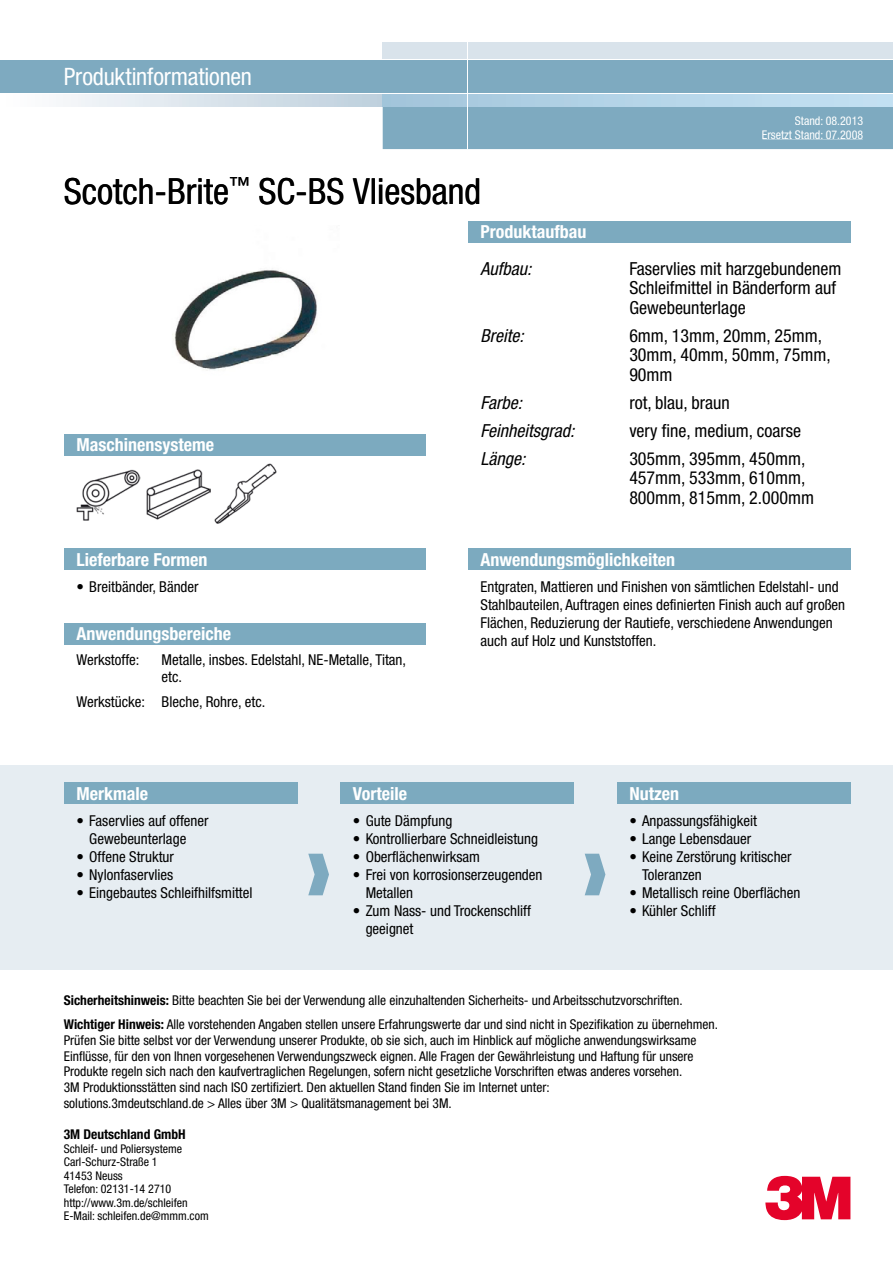
<style>
.page{position:relative;width:893px;height:1263px;background:#fff}
.page>*{position:absolute;margin:0;border:0;box-sizing:border-box;transform-origin:0 0}
.t1{font:condensed 36px "Helvetica Neue LT Pro";color:#000}
.t2{font:condensed 24px "Helvetica Neue LT Pro";letter-spacing:-.005em;color:#fff}
.t3{font:condensed 18px/19.5px "Helvetica Neue LT Pro";color:#000}
.t4{font:700 condensed 18px "Helvetica Neue LT Pro";color:#fff}
.t5{font:italic condensed 18px "Helvetica Neue LT Pro";color:#000}
.t6{font:condensed 15px/18px "Helvetica Neue LT Pro";color:#000}
.t7{font:condensed 13.5px/15.8px "Helvetica Neue LT Pro";color:#000}
.t8{font:700 condensed 13.5px "Helvetica Neue LT Pro";color:#000}
.t9{font:condensed 12px/13.5px "Helvetica Neue LT Pro";color:#000}
.t10{font:condensed 12px/14.4px "Helvetica Neue LT Pro";color:#fff;text-align:right}
.s1{font-weight:700}
</style>
<div class="page">
<div style="left:0;top:60px;width:893px;height:34px;background:#7eaac0"></div>
<div style="left:383px;top:43px;width:510px;height:17px;background:#d9e3eb"></div>
<svg style="left:63px;top:94px;width:320px;height:12px"></svg>
<div style="left:383px;top:106px;width:510px;height:43px;background:#7eaac0"></div>
<svg style="left:383px;top:94px;width:510px;height:12px"></svg>
<div style="left:795px;top:116px;width:68px;height:9px;background:#7eaac0"></div>
<div style="left:762px;top:130px;width:101px;height:9px;background:#7eaac0"></div>
<hr style="left:0;top:93px;width:893px;height:1px;background:#fff">
<hr style="left:468px;top:43px;width:1px;height:106px;background:#fff">
<hr style="left:0;top:59px;width:893px;height:1px;background:#fff">
<svg style="left:765px;top:1176px;width:85px;height:44px"></svg>
<div style="left:0;top:765px;width:893px;height:204px;background:#e6edf2"></div>
<svg style="left:308px;top:854px;width:21px;height:41px"></svg>
<svg style="left:585px;top:854px;width:20px;height:41px"></svg>
<img style="left:172px;top:270px;width:145px;height:101px">
<div style="left:468px;top:221px;width:382px;height:21px;background:#7caabf"></div>
<div style="left:64px;top:434px;width:361px;height:21px;background:#7caabf"></div>
<img style="left:77px;top:469px;width:63px;height:52px">
<img style="left:147px;top:469px;width:64px;height:51px">
<img style="left:214px;top:463px;width:63px;height:61px">
<div style="left:64px;top:549px;width:361px;height:21px;background:#7caabf"></div>
<div style="left:468px;top:549px;width:382px;height:21px;background:#7caabf"></div>
<div style="left:64px;top:783px;width:234px;height:21px;background:#7caabf"></div>
<div style="left:340px;top:783px;width:234px;height:21px;background:#7caabf"></div>
<div style="left:617px;top:783px;width:233px;height:21px;background:#7caabf"></div>
<div style="left:64px;top:623px;width:361px;height:21px;background:#7caabf"></div>
<h2 class="t2" style="left:64px;top:62px;width:190px">Produktinformationen</h2>
<h1 class="t1" style="left:64px;top:170px;width:419px">Scotch-Brite<sup>™</sup> SC-BS Vliesband</h1>
<p class="t10" style="left:762px;top:113px;width:103px">Stand: 08.2013<br>Ersetzt Stand: 07.2008</p>
<h3 class="t4" style="left:77px;top:434px;width:139px">Maschinensysteme</h3>
<h3 class="t4" style="left:77px;top:548px;width:132px">Lieferbare Formen</h3>
<p class="t6" style="left:77px;top:578px;width:124px">• Breitbänder, Bänder</p>
<h3 class="t4" style="left:77px;top:623px;width:156px">Anwendungsbereiche</h3>
<p class="t6" style="left:77px;top:651px;width:64px">Werkstoffe:</p>
<p class="t6" style="left:162px;top:651px;width:246px;line-height:16.5px">Metalle, insbes. Edelstahl, NE-Metalle, Titan, etc.</p>
<p class="t6" style="left:77px;top:692px;width:190px">Werkstücke: Bleche, Rohre, etc.</p>
<h3 class="t4" style="left:480px;top:221px;width:107px">Produktaufbau</h3>
<h3 class="t5" style="left:480px;top:258px;width:52px">Aufbau:</h3>
<h3 class="t3" style="left:629px;top:258px;width:214px">Faservlies mit harzgebundenem<br>Schleifmittel in Bänderform auf<br>Gewebeunterlage</h3>
<h3 class="t5" style="left:480px;top:325px;width:45px">Breite:</h3>
<h3 class="t3" style="left:629px;top:325px;width:203px">6mm, 13mm, 20mm, 25mm,<br>30mm, 40mm, 50mm, 75mm,<br>90mm</h3>
<h3 class="t5" style="left:480px;top:392px;width:43px">Farbe:</h3>
<h3 class="t3" style="left:629px;top:392px;width:102px">rot, blau, braun</h3>
<h3 class="t5" style="left:480px;top:420px;width:95px">Feinheitsgrad:</h3>
<h3 class="t3" style="left:629px;top:420px;width:173px">very fine, medium, coarse</h3>
<h3 class="t5" style="left:480px;top:448px;width:46px">Länge:</h3>
<h3 class="t3" style="left:629px;top:448px;width:186px">305mm, 395mm, 450mm,<br>457mm, 533mm, 610mm,<br>800mm, 815mm, 2.000mm</h3>
<h3 class="t4" style="left:480px;top:548px;width:196px">Anwendungsmöglichkeiten</h3>
<p class="t6" style="left:480px;top:578px;width:366px">Entgraten, Mattieren und Finishen von sämtlichen Edelstahl- und Stahlbauteilen, Auftragen eines definierten Finish auch auf großen Flächen, Reduzierung der Rautiefe, verschiedene Anwendungen auch auf Holz und Kunststoffen.</p>
<h3 class="t4" style="left:77px;top:782px;width:73px">Merkmale</h3>
<p class="t6" style="left:89px;top:812px;width:121px;text-indent:-13px">• Faservlies auf offener<br>Gewebeunterlage</p>
<p class="t6" style="left:77px;top:848px;width:99px">• Offene Struktur</p>
<p class="t6" style="left:77px;top:866px;width:98px">• Nylonfaservlies</p>
<p class="t6" style="left:77px;top:884px;width:178px">• Eingebautes Schleifhilfsmittel</p>
<h3 class="t4" style="left:353px;top:782px;width:56px">Vorteile</h3>
<p class="t6" style="left:353px;top:812px;width:101px">• Gute Dämpfung</p>
<p class="t6" style="left:353px;top:830px;width:187px">• Kontrollierbare Schneidleistung</p>
<p class="t6" style="left:353px;top:848px;width:129px">• Oberflächenwirksam</p>
<p class="t6" style="left:366px;top:866px;width:178px;text-indent:-13px">• Frei von korrosionserzeugenden<br>Metallen</p>
<p class="t6" style="left:366px;top:902px;width:167px;text-indent:-13px">• Zum Nass- und Trockenschliff geeignet</p>
<h3 class="t4" style="left:629px;top:782px;width:51px">Nutzen</h3>
<p class="t6" style="left:629px;top:812px;width:129px">• Anpassungsfähigkeit</p>
<p class="t6" style="left:629px;top:830px;width:123px">• Lange Lebensdauer</p>
<p class="t6" style="left:642px;top:848px;width:151px;text-indent:-13px">• Keine Zerstörung kritischer<br>Toleranzen</p>
<p class="t6" style="left:629px;top:884px;width:173px">• Metallisch reine Oberflächen</p>
<p class="t6" style="left:629px;top:902px;width:88px">• Kühler Schliff</p>
<p class="t7" style="left:64px;top:988px;width:656px;line-height:24.3px"><span class="s1">Sicherheitshinweis:</span> Bitte beachten Sie bei der Verwendung alle einzuhaltenden Sicherheits- und Arbeitsschutzvorschriften.<br><span class="s1">Wichtiger Hinweis:</span> Alle vorstehenden Angaben stellen unsere Erfahrungswerte dar und sind nicht in Spezifikation zu übernehmen.</p>
<p class="t7" style="left:64px;top:1032px;width:634px">Prüfen Sie bitte selbst vor der Verwendung unserer Produkte, ob sie sich, auch im Hinblick auf mögliche anwendungswirksame Einflüsse, für den von Ihnen vorgesehenen Verwendungszweck eignen. Alle Fragen der Gewährleistung und Haftung für unsere Produkte regeln sich nach den kaufvertraglichen Regelungen, sofern nicht gesetzliche Vorschriften etwas anderes vorsehen.<br>3M Produktionsstätten sind nach ISO zertifiziert. Den aktuellen Stand finden Sie im Internet unter:<br>solutions.3mdeutschland.de &gt; Alles über 3M &gt; Qualitätsmanagement bei 3M.</p>
<p class="t8" style="left:64px;top:1126px;width:123px">3M Deutschland GmbH</p>
<p class="t9" style="left:64px;top:1142px;width:146px">Schleif- und Poliersysteme<br>Carl-Schurz-Straße 1<br>41453 Neuss<br>Telefon: 02131-14 2710 http://www.3m.de/schleifen<br>E-Mail: schleifen.de@mmm.com</p>
</div>
